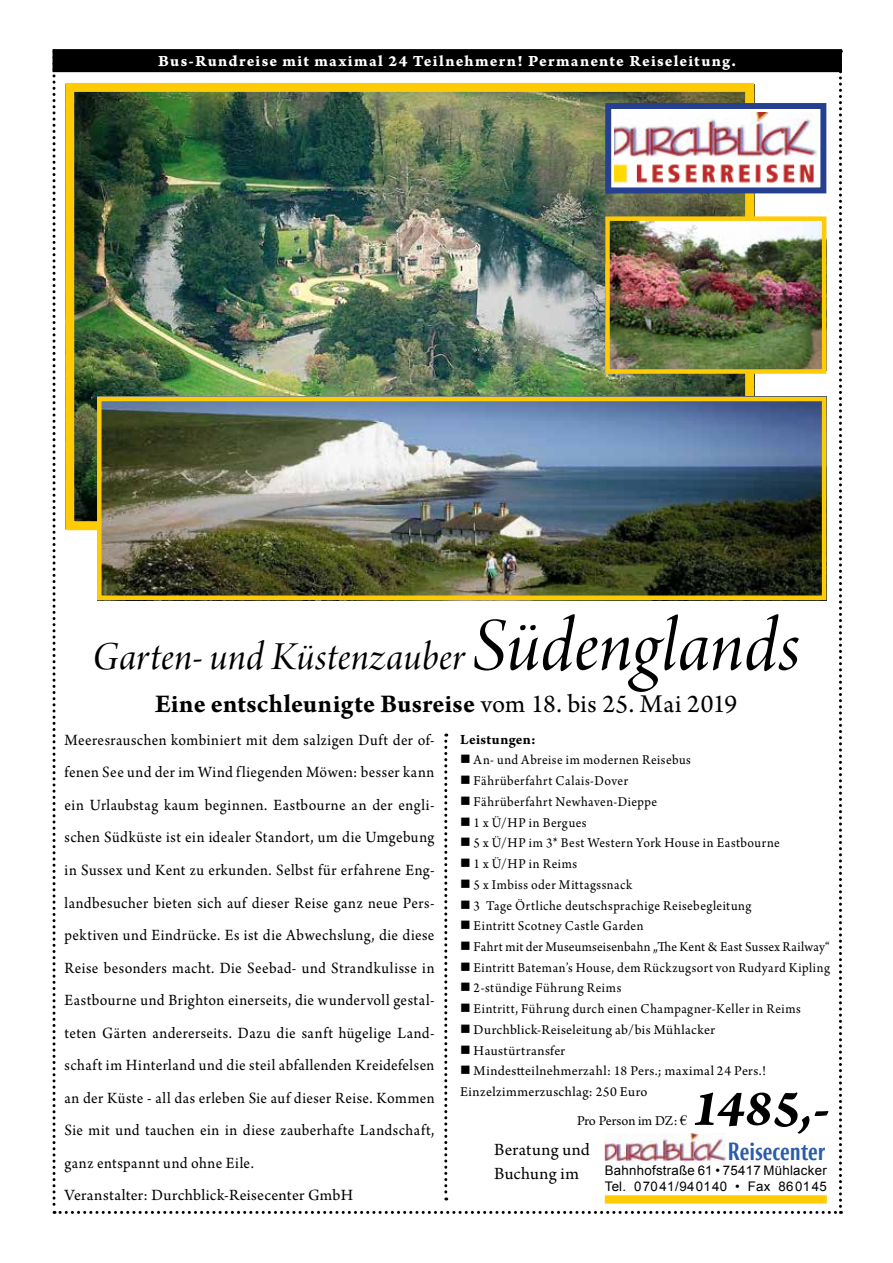
<style>
.page{position:relative;width:893px;height:1263px;background:#fff}
.page>*{position:absolute;margin:0;border:0;box-sizing:border-box;transform-origin:0 0}
.t1{font:54px "Arno Pro Bold Italic Sm Text";color:#000}
.t2{font:42px "Arno Pro Italic Display";letter-spacing:.015em;color:#000}
.t3{font:700 27px "Arno Pro";letter-spacing:.01em;color:#000}
.t4{font:500 23.55px "Bureau Roxy";color:#2a5caa}
.t5{font:18px/24.6px "Arno Pro";letter-spacing:.015em;color:#000}
.t6{font:16.5px/32.5px "Arno Pro";letter-spacing:.025em;color:#000;scale:.95 1}
.t7{font:16.5px "Arno Pro Bold Caption";letter-spacing:.07em;color:#fff}
.t8{font:700 15px "Arno Pro";letter-spacing:.02em;color:#000}
.t9{font:14.25px "Arno Pro";letter-spacing:.03em;color:#000;scale:.95 1}
.t10{font:14.25px/20.7px "Arno Pro";letter-spacing:.03em;color:#000}
.t11{font:14.25px "Arno Pro";letter-spacing:.05em;color:#000;scale:.95 1}
.t12{font:14.25px "Arno Pro";letter-spacing:-.005em;color:#000}
.t13{font:300 10.95px/12.5px "Helvetica Neue";letter-spacing:.245em;color:#000;text-align:justify}
.s1{font-size:79.5px}
.s2{font-weight:400}
.s3{font-family:"Times New Roman"}
</style>
<div class="page">
<div style="left:53px;top:49px;width:789px;height:23px;border:2px solid #000"></div>
<img style="left:53px;top:50px;width:789px;height:1164px">
<img style="left:605px;top:1134px;width:120px;height:26px">
<div style="left:605px;top:1195px;width:222px;height:8px;background:#ffcb05"></div>
<img style="left:610px;top:221px;width:211px;height:148px">
<div style="left:605px;top:216px;width:221px;height:158px;border:4px solid #ffcb05"></div>
<div style="left:605px;top:103px;width:221px;height:90px;background:#fff;border:6px solid #25408f"></div>
<img style="left:614px;top:164px;width:200px;height:19px">
<img style="left:614px;top:113px;width:202px;height:44px">
<img style="left:102px;top:402px;width:719px;height:193px">
<div style="left:97px;top:397px;width:729px;height:203px;border:4px solid #ffcb05"></div>
<p class="t7" style="left:158px;top:51px;width:579px">Bus-Rundreise mit maximal 24 Teilnehmern! Permanente Reiseleitung.</p>
<h2 class="t2" style="left:92px;top:633px;width:709px">Garten- und Küstenzauber <span class="s1">Südenglands</span></h2>
<h3 class="t3" style="left:155px;top:688px;width:584px">Eine entschleunigte Busreise <span class="s2">vom 18. bis 25. Mai 2019</span></h3>
<p class="t8" style="left:460px;top:730px;width:77px">Leistungen:</p>
<p class="t9" style="left:460px;top:752px;width:245px">■ An- und Abreise im modernen Reisebus</p>
<p class="t9" style="left:460px;top:773px;width:178px">■ Fährüberfahrt Calais-Dover</p>
<p class="t9" style="left:460px;top:793px;width:209px">■ Fährüberfahrt Newhaven-Dieppe</p>
<p class="t9" style="left:460px;top:814px;width:135px">■ 1 x Ü/HP in Bergues</p>
<p class="t9" style="left:460px;top:835px;width:338px">■ 5 x Ü/HP im 3* Best Western York House in Eastbourne</p>
<p class="t11" style="left:460px;top:856px;width:125px">■ 1 x Ü/HP in Reims</p>
<p class="t9" style="left:460px;top:876px;width:183px">■ 5 x Imbiss oder Mittagssnack</p>
<p class="t9" style="left:460px;top:897px;width:308px">■ 3 Tage Örtliche deutschsprachige Reisebegleitung</p>
<p class="t9" style="left:460px;top:918px;width:195px">■ Eintritt Scotney Castle Garden</p>
<p class="t9" style="left:460px;top:938px;width:391px">■ Fahrt mit der Museumseisenbahn „The Kent &amp; East Sussex Railway“</p>
<p class="t9" style="left:460px;top:959px;width:391px">■ Eintritt Bateman’s House, dem Rückzugsort von Rudyard Kipling</p>
<p class="t11" style="left:460px;top:980px;width:171px">■ 2-stündige Führung Reims</p>
<p class="t9" style="left:460px;top:1001px;width:360px">■ Eintritt, Führung durch einen Champagner-Keller in Reims</p>
<p class="t10" style="left:460px;top:1020px;width:257px">■ Durchblick-Reiseleitung ab/bis Mühlacker</p>
<p class="t10" style="left:460px;top:1041px;width:107px">■ Haustürtransfer</p>
<p class="t10" style="left:460px;top:1061px;width:308px">■ Mindestteilnehmerzahl: 18 Pers.; maximal 24 Pers.!<br>Einzelzimmerzuschlag: 250 Euro</p>
<p class="t12" style="left:577px;top:1112px;width:112px">Pro Person im DZ: <span class="s3">€</span></p>
<p class="t6" style="left:65px;top:724px;width:391px">Meeresrauschen kombiniert mit dem salzigen Duft der of&shy;fenen See und der im Wind fliegenden Möwen: besser kann ein Urlaubstag kaum beginnen. Eastbourne an der engli&shy;schen Südküste ist ein idealer Standort, um die Umgebung in Sussex und Kent zu erkunden. Selbst für erfahrene Eng&shy;landbesucher bieten sich auf dieser Reise ganz neue Pers&shy;pektiven und Eindrücke. Es ist die Abwechslung, die diese Reise besonders macht. Die Seebad- und Strandkulisse in Eastbourne und Brighton einerseits, die wundervoll gestal&shy;teten Gärten andererseits. Dazu die sanft hügelige Land&shy;schaft im Hinterland und die steil abfallenden Kreidefelsen an der Küste - all das erleben Sie auf dieser Reise. Kommen Sie mit und tauchen ein in diese zauberhafte Landschaft, ganz entspannt und ohne Eile.<br>Veranstalter: Durchblick-Reisecenter GmbH</p>
<h1 class="t1" style="left:691px;top:1076px;width:141px">1485,-</h1>
<p class="t5" style="left:494px;top:1138px;width:97px">Beratung und<br>Buchung im</p>
<h3 class="t4" style="left:728px;top:1138px;width:99px">Reisecenter</h3>
<p class="t13" style="left:604px;top:1162px;width:222px">Bahnhofstraße 61 • 75417 Mühlacker Tel. 0 70 41/94 01 40 • Fax 86 01 45 www.durchblick-reisecenter.de</p>
</div>
